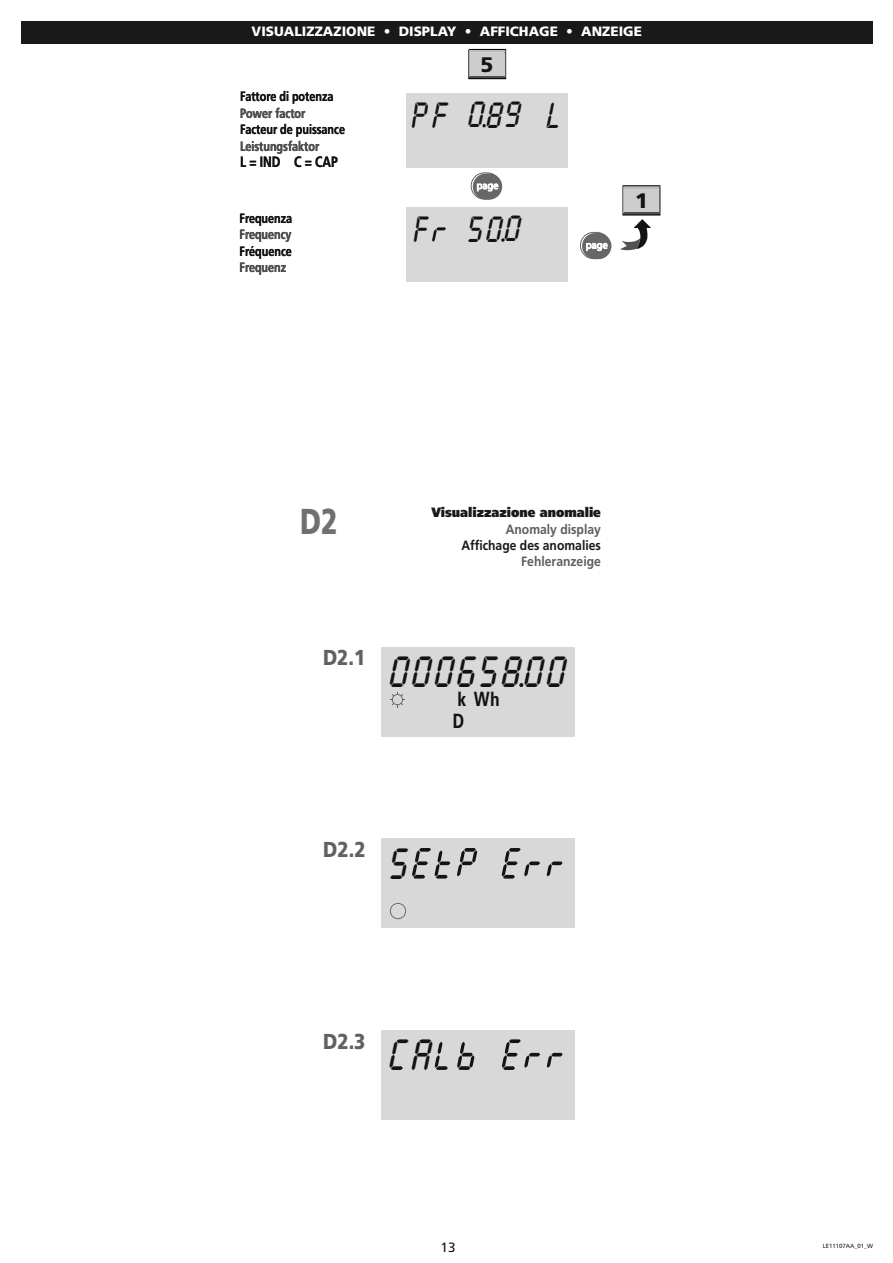
<style>
.page{position:relative;width:893px;height:1263px;background:#fff}
.page>*{position:absolute;margin:0;border:0;box-sizing:border-box;transform-origin:0 0}
.t1{font:45.75px "LCDLT";letter-spacing:.065em;color:#131313;scale:.88 1}
.t2{font:38.1px "LCDLT";color:#131313;scale:.88 1}
.t3{font:900 36px "Frutiger";color:#707070;scale:.75 1}
.t4{font:900 21.6px "Frutiger";color:#616161;scale:.85 1}
.t5{font:900 21px "Frutiger";color:#131313}
.t6{font:700 19.8px "Univers";color:#131313;scale:.8 1}
.t7{font:700 15px "Frutiger";color:#131313;scale:.8 1}
.t8{font:700 13.5px/16.5px "Frutiger";color:#131313;text-align:justify;scale:.8 1}
.t9{font:900 13.5px "Frutiger";color:#fff}
.t10{font:700 13.5px "Frutiger";color:#5e5e5e;scale:.9 1}
.t11{font:700 13.5px "Frutiger";color:#535353;scale:.8 1}
.t12{font:900 13.5px "Frutiger";color:#191919;scale:.9 1}
.t13{font:700 13.5px "Frutiger";color:#191919;scale:.9 1}
.t14{font:13.5px "Frutiger";color:#191919}
.t15{font:6px "Frutiger";color:#191919}
.s1{font-size:38.25px}
</style>
<div class="page">
<div style="left:381px;top:647px;width:194px;height:89px;background:#d8d8d8"></div>
<svg style="left:390px;top:692px;width:15px;height:15px"></svg>
<svg style="left:519px;top:683px;width:4px;height:4px"></svg>
<div style="left:381px;top:838px;width:194px;height:90px;background:#d8d8d8"></div>
<svg style="left:390px;top:903px;width:16px;height:16px"></svg>
<svg style="left:412px;top:848px;width:38px;height:30px"></svg>
<svg style="left:457px;top:848px;width:20px;height:28px"></svg>
<svg style="left:502px;top:848px;width:38px;height:30px"></svg>
<svg style="left:547px;top:861px;width:16px;height:15px"></svg>
<div style="left:381px;top:1029px;width:194px;height:90px;background:#d8d8d8"></div>
<svg style="left:435px;top:1042px;width:13px;height:28px"></svg>
<svg style="left:457px;top:1042px;width:17px;height:28px"></svg>
<svg style="left:502px;top:1039px;width:38px;height:31px"></svg>
<svg style="left:547px;top:1053px;width:16px;height:15px"></svg>
<div style="left:406px;top:93px;width:162px;height:75px;background:#d8d8d8"></div>
<svg style="left:482px;top:124px;width:4px;height:3px"></svg>
<div style="left:406px;top:207px;width:161px;height:75px;background:#d8d8d8"></div>
<svg style="left:501px;top:238px;width:4px;height:4px"></svg>
<svg style="left:432px;top:227px;width:14px;height:15px"></svg>
<svg style="left:468px;top:49px;width:39px;height:31px"></svg>
<div style="left:470px;top:53px;width:34px;height:22px;background:#cdcdcd"></div>
<svg style="left:620px;top:185px;width:40px;height:65px"></svg>
<svg style="left:580px;top:232px;width:30px;height:27px"></svg>
<div style="left:580px;top:232px;width:30px;height:27px;border:1px solid #676767;border-radius:13px"></div>
<div style="left:582px;top:233px;width:29px;height:26px;background:#676767;border-radius:13px"></div>
<svg style="left:586px;top:243px;width:22px;height:8px"></svg>
<svg style="left:471px;top:173px;width:30px;height:26px"></svg>
<div style="left:471px;top:173px;width:30px;height:26px;border:1px solid #676767;border-radius:13px"></div>
<div style="left:473px;top:173px;width:29px;height:27px;background:#676767;border-radius:13px"></div>
<svg style="left:477px;top:184px;width:21px;height:7px"></svg>
<div style="left:21px;top:21px;width:851px;height:23px;background:#191919"></div>
<p class="t9" style="left:252px;top:26px;width:392px">VISUALIZZAZIONE • DISPLAY • AFFICHAGE • ANZEIGE</p>
<p class="t8" style="left:240px;top:90px;width:118px">Fattore di potenza</p>
<p class="t11" style="left:240px;top:108px;width:83px">Power factor</p>
<p class="t8" style="left:240px;top:123px;width:133px">Facteur de puissance</p>
<p class="t11" style="left:240px;top:141px;width:101px">Leistungsfaktor</p>
<p class="t7" style="left:240px;top:156px;width:124px">L = IND C = CAP</p>
<p class="t8" style="left:240px;top:211px;width:67px">Frequenza Frequency Fréquence Frequenz</p>
<h3 class="t5" style="left:481px;top:56px;width:14px">5</h3>
<h2 class="t2" style="left:412px;top:102px;width:171px"><span class="s1">P</span>F 089 L</h2>
<h2 class="t2" style="left:414px;top:216px;width:123px"><span class="s1">F</span> 500</h2>
<h3 class="t5" style="left:635px;top:192px;width:14px">1</h3>
<h3 class="t3" style="left:300px;top:507px;width:52px">D2</h3>
<p class="t12" style="left:431px;top:507px;width:190px">Visualizzazione anomalie</p>
<p class="t10" style="left:506px;top:523px;width:107px">Anomaly display</p>
<p class="t13" style="left:461px;top:540px;width:157px">Affichage des anomalies</p>
<p class="t10" style="left:521px;top:556px;width:90px">Fehleranzeige</p>
<h3 class="t4" style="left:323px;top:649px;width:51px">D2.1</h3>
<h1 class="t1" style="left:389px;top:656px;width:203px">00065800</h1>
<h3 class="t6" style="left:453px;top:713px;width:16px">D</h3>
<h3 class="t6" style="left:458px;top:692px;width:54px">k Wh</h3>
<h3 class="t4" style="left:323px;top:840px;width:51px">D2.2</h3>
<h1 class="t1" style="left:389px;top:848px;width:26px">S</h1>
<h3 class="t4" style="left:323px;top:1032px;width:51px">D2.3</h3>
<h1 class="t1" style="left:389px;top:1039px;width:50px">CA</h1>
<p class="t14" style="left:440px;top:1242px;width:17px">13</p>
<p class="t15" style="left:823px;top:1243px;width:52px">LE11107AA_01_W</p>
</div>
